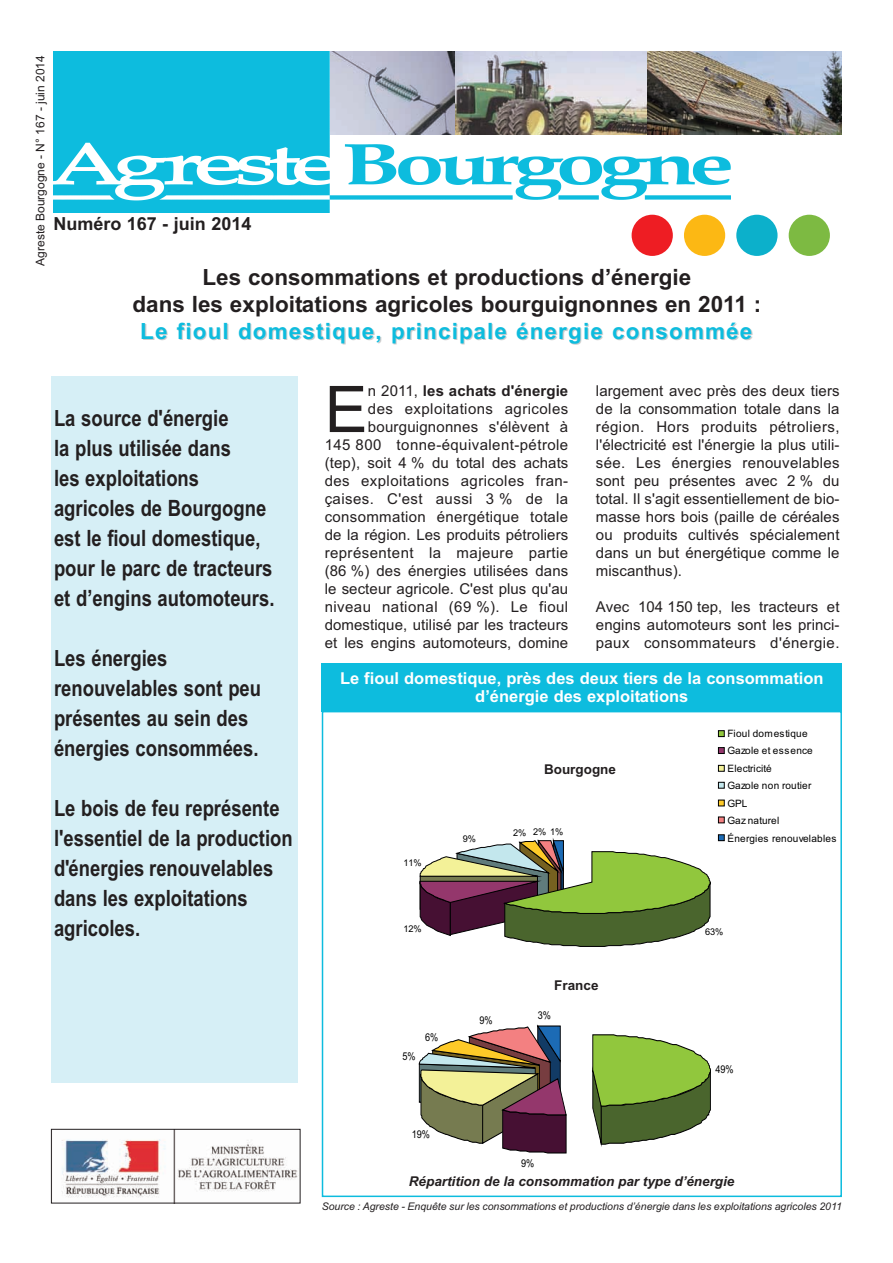
<style>
.page{position:relative;width:893px;height:1263px;background:#fff}
.page>*{position:absolute;margin:0;border:0;box-sizing:border-box;transform-origin:0 0}
.t1{font:64.35px "Arial";color:#231f20}
.t2{font:700 22.5px/30px "Arial Narrow";color:#231f20}
.t3{font:700 22.5px/27px "Arial";color:#231f20;text-align:center}
.t4{font:700 22.5px "Arial";letter-spacing:.05em;color:#0dbcde}
.t5{font:700 18px "Arial";color:#231f20}
.t6{font:700 16.5px/18px "Arial";color:#fff;text-align:center}
.t7{font:15px/18px "Arial";letter-spacing:.01em;color:#231f20;text-align:justify}
.t8{font:italic 700 13.5px "Arial";color:#231f20}
.t9{font:700 13.5px "Arial";color:#231f20}
.t10{font:12px "Arial";color:#231f20}
.t11{font:10.8px "Arial";color:#000001;scale:.85 1}
.t12{font:italic 10.5px "Arial";color:#231f20}
.t13{font:10.2px/17.4px "Arial";letter-spacing:.025em;color:#000001}
.t14{font:9.3px "Arial";color:#000001}
.s1{font-weight:700}
</style>
<div class="page">
<img style="left:54px;top:51px;width:677px;height:162px">
<img style="left:454px;top:51px;width:388px;height:84px">
<div style="left:51px;top:377px;width:247px;height:706px;background:#d6eff6"></div>
<div style="left:322px;top:711px;width:520px;height:486px;border:2px solid #0dbcde"></div>
<div style="left:322px;top:663px;width:520px;height:49px;background:#0dbcde"></div>
<img style="left:62px;top:1131px;width:236px;height:70px">
<div style="left:51px;top:1129px;width:249px;height:74px;border:1px solid #231f20"></div>
<svg style="left:419px;top:838px;width:292px;height:109px"></svg>
<div style="left:718px;top:730px;width:7px;height:7px;border:1px solid #000001"></div>
<div style="left:718px;top:747px;width:7px;height:7px;border:1px solid #000001"></div>
<div style="left:718px;top:765px;width:7px;height:7px;border:1px solid #000001"></div>
<div style="left:718px;top:782px;width:7px;height:7px;border:1px solid #000001"></div>
<div style="left:718px;top:800px;width:7px;height:6px;border:1px solid #000001"></div>
<div style="left:718px;top:816px;width:7px;height:7px;border:1px solid #000001"></div>
<div style="left:718px;top:834px;width:7px;height:7px;border:1px solid #000001"></div>
<svg style="left:592px;top:1034px;width:119px;height:113px"></svg>
<svg style="left:418px;top:1024px;width:149px;height:130px"></svg>
<img style="left:330px;top:51px;width:124px;height:84px">
<div style="left:684px;top:215px;width:41px;height:41px;background:#fcb814;border-radius:50%"></div>
<div style="left:632px;top:215px;width:41px;height:41px;background:#ee1d23;border-radius:50%"></div>
<div style="left:736px;top:215px;width:41px;height:41px;background:#0cb0cb;border-radius:50%"></div>
<div style="left:789px;top:215px;width:41px;height:41px;background:#7dba42;border-radius:50%"></div>
<p class="t10" style="left:33px;top:266px;width:212px;rotate:-90deg">Agreste Bourgogne - N° 167 - juin 2014</p>
<p class="t5" style="left:53px;top:213px;width:200px">Numéro 167 - juin 2014</p>
<h2 class="t3" style="left:132px;top:264px;width:630px">Les consommations et productions d’énergie<br>dans les exploitations agricoles bourguignonnes en 2011 :</h2>
<h2 class="t4" style="left:140px;top:318px;width:614px">Le fioul domestique, principale énergie consommée</h2>
<h2 class="t2" style="left:54px;top:404px;width:222px">La source d'énergie<br>la plus utilisée dans<br>les exploitations agricoles de Bourgogne est le fioul domestique, pour le parc de tracteurs et d’engins automoteurs.</h2>
<h2 class="t2" style="left:54px;top:644px;width:209px">Les énergies renouvelables sont peu présentes au sein des énergies consommées.</h2>
<h2 class="t2" style="left:54px;top:794px;width:240px">Le bois de feu représente l'essentiel de la production d'énergies renouvelables dans les exploitations agricoles.</h2>
<p class="t7" style="left:325px;top:382px;width:245px;text-align:right">n 2011, <span class="s1">les achats d'énergie<br></span>des exploitations agricoles bourguignonnes s'élèvent à<br>145 800 tonne-équivalent-pétrole (tep), soit 4 % du total des achats des exploitations agricoles fran&shy;çaises. C'est aussi 3 % de la consommation énergétique totale de la région. Les produits pétroliers représentent la majeure partie (86 %) des énergies utilisées dans le secteur agricole. C'est plus qu'au niveau national (69 %). Le fioul domestique, utilisé par les tracteurs et les engins automoteurs, domine</p>
<p class="t7" style="left:596px;top:382px;width:245px">largement avec près des deux tiers de la consommation totale dans la région. Hors produits pétroliers, l'électricité est l'énergie la plus utili&shy;sée. Les énergies renouvelables sont peu présentes avec 2 % du total. Il s'agit essentiellement de bio&shy;masse hors bois (paille de céréales ou produits cultivés spécialement dans un but énergétique comme le miscanthus).</p>
<h1 class="t1" style="left:325px;top:372px;width:44px">E</h1>
<p class="t7" style="left:596px;top:598px;width:245px">Avec 104 150 tep, les tracteurs et engins automoteurs sont les princi&shy;paux consommateurs d'énergie.</p>
<p class="t6" style="left:340px;top:669px;width:485px">Le fioul domestique, près des deux tiers de la consommation d’énergie des exploitations</p>
<p class="t14" style="left:403px;top:857px;width:20px">11%</p>
<p class="t14" style="left:463px;top:833px;width:15px">9%</p>
<p class="t9" style="left:544px;top:761px;width:73px">Bourgogne</p>
<p class="t14" style="left:513px;top:825px;width:52px">2% 2% 1%</p>
<p class="t13" style="left:728px;top:725px;width:110px">Fioul domestique<br>Gazole et essence<br>Electricité<br>Gazole non routier<br>GPL<br>Gaz naturel<br>Énergies renouvelables</p>
<p class="t14" style="left:403px;top:923px;width:20px">12%</p>
<p class="t14" style="left:705px;top:926px;width:20px">63%</p>
<p class="t11" style="left:403px;top:1049px;width:17px">5%</p>
<p class="t11" style="left:425px;top:1030px;width:17px">6%</p>
<p class="t11" style="left:412px;top:1127px;width:23px">19%</p>
<p class="t11" style="left:479px;top:1013px;width:17px">9%</p>
<p class="t9" style="left:554px;top:977px;width:46px">France</p>
<p class="t11" style="left:538px;top:1008px;width:17px">3%</p>
<p class="t11" style="left:521px;top:1156px;width:17px">9%</p>
<p class="t11" style="left:715px;top:1062px;width:23px">49%</p>
<p class="t8" style="left:409px;top:1174px;width:327px">Répartition de la consommation par type d’énergie</p>
<p class="t12" style="left:322px;top:1200px;width:522px">Source : Agreste - Enquête sur les consommations et productions d’énergie dans les exploitations agricoles 2011</p>
</div>
